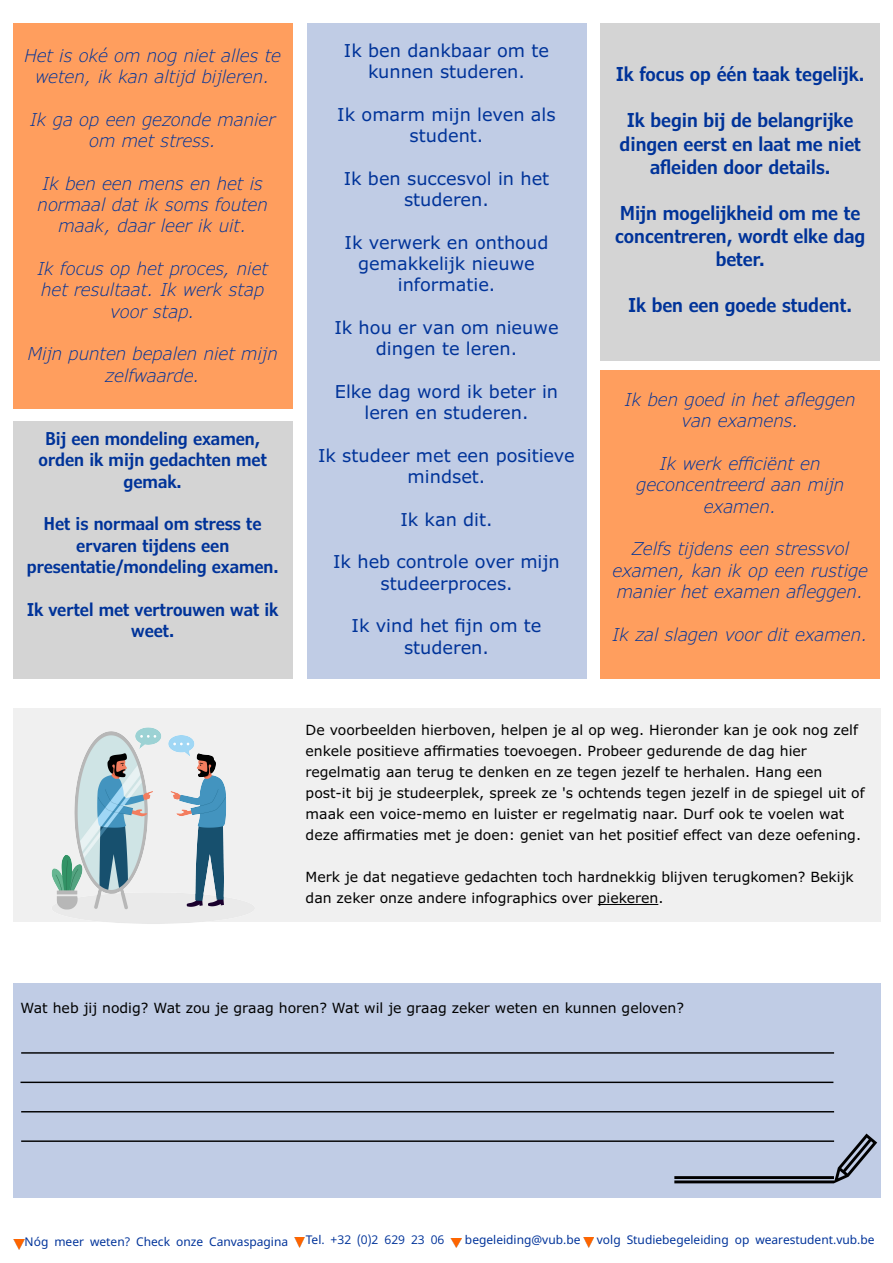
<style>
.page{position:relative;width:893px;height:1263px;background:#fff}
.page>*{position:absolute;margin:0;border:0;box-sizing:border-box;transform-origin:0 0}
.t1{font:600 condensed 19.2px/23.1px "Verdana Pro";color:#039;text-align:center}
.t2{font:italic 300 17.7px/21.3px "Verdana Pro";color:#039;text-align:center}
.t3{font:17.7px/21.3px "Verdana Pro";color:#039;text-align:center}
.t4{font:600 condensed 17.7px/21.3px "Verdana Pro";color:#039;text-align:center}
.t5{font:14.1px/21px "Verdana Pro";color:#000}
.t6{font:12px "Noto Sans Sinhala";color:#00339a}
</style>
<div class="page">
<div style="left:307px;top:23px;width:279px;height:656px;background:#c0cce5"></div>
<div style="left:13px;top:23px;width:280px;height:385px;background:#ff9e5e"></div>
<div style="left:600px;top:370px;width:280px;height:309px;background:#ff9e5e"></div>
<div style="left:13px;top:421px;width:280px;height:258px;background:#d4d4d4"></div>
<div style="left:600px;top:23px;width:280px;height:337px;background:#d4d4d4"></div>
<div style="left:13px;top:708px;width:867px;height:214px;background:#f0f0f0"></div>
<hr style="left:598px;top:904px;width:60px;height:1px;background:#000">
<div style="left:13px;top:983px;width:867px;height:214px;background:#c0cce5"></div>
<img style="left:51px;top:727px;width:175px;height:197px">
<img style="left:663px;top:1073px;width:218px;height:125px">
<hr style="left:21px;top:1052px;width:813px;height:2px;background:#000">
<hr style="left:21px;top:1111px;width:813px;height:1px;background:#000">
<hr style="left:21px;top:1081px;width:812px;height:2px;background:#000">
<hr style="left:21px;top:1140px;width:813px;height:2px;background:#000">
<svg style="left:14px;top:1240px;width:11px;height:9px"></svg>
<svg style="left:294px;top:1238px;width:11px;height:9px"></svg>
<svg style="left:450px;top:1238px;width:11px;height:9px"></svg>
<svg style="left:583px;top:1238px;width:11px;height:9px"></svg>
<p class="t2" style="left:24px;top:45px;width:258px">Het is oké om nog niet alles te weten, ik kan altijd bijleren.</p>
<p class="t2" style="left:30px;top:109px;width:247px">Ik ga op een gezonde manier om met stress.</p>
<p class="t2" style="left:38px;top:173px;width:232px">Ik ben een mens en het is normaal dat ik soms fouten maak, daar leer ik uit.</p>
<p class="t2" style="left:37px;top:258px;width:232px">Ik focus op het proces, niet het resultaat. Ik werk stap voor stap.</p>
<p class="t2" style="left:28px;top:344px;width:252px">Mijn punten bepalen niet mijn zelfwaarde.</p>
<p class="t4" style="left:39px;top:428px;width:230px">Bij een mondeling examen, orden ik mijn gedachten met gemak.</p>
<p class="t4" style="left:27px;top:513px;width:253px">Het is normaal om stress te ervaren tijdens een presentatie/mondeling examen.</p>
<p class="t4" style="left:27px;top:598px;width:253px">Ik vertel met vertrouwen wat ik weet.</p>
<p class="t3" style="left:344px;top:40px;width:207px">Ik ben dankbaar om te kunnen studeren.</p>
<p class="t3" style="left:337px;top:104px;width:220px">Ik omarm mijn leven als student.</p>
<p class="t3" style="left:344px;top:168px;width:207px">Ik ben succesvol in het studeren.</p>
<p class="t3" style="left:345px;top:232px;width:205px">Ik verwerk en onthoud gemakkelijk nieuwe informatie.</p>
<p class="t3" style="left:334px;top:317px;width:226px">Ik hou er van om nieuwe dingen te leren.</p>
<p class="t3" style="left:335px;top:381px;width:225px">Elke dag word ik beter in leren en studeren.</p>
<p class="t3" style="left:318px;top:445px;width:258px">Ik studeer met een positieve mindset.</p>
<p class="t3" style="left:400px;top:509px;width:94px">Ik kan dit.</p>
<p class="t3" style="left:333px;top:552px;width:228px">Ik heb controle over mijn studeerproces.</p>
<p class="t3" style="left:352px;top:616px;width:191px">Ik vind het fijn om te studeren.</p>
<h1 class="t1" style="left:616px;top:63px;width:250px">Ik focus op één taak tegelijk.</h1>
<h1 class="t1" style="left:620px;top:109px;width:243px">Ik begin bij de belangrijke dingen eerst en laat me niet afleiden door details.</h1>
<h1 class="t1" style="left:615px;top:201px;width:252px">Mijn mogelijkheid om me te concentreren, wordt elke dag beter.</h1>
<h1 class="t1" style="left:628px;top:294px;width:225px">Ik ben een goede student.</h1>
<p class="t2" style="left:625px;top:389px;width:232px">Ik ben goed in het afleggen van examens.</p>
<p class="t2" style="left:636px;top:453px;width:210px">Ik werk efficiënt en geconcentreerd aan mijn examen.</p>
<p class="t2" style="left:612px;top:538px;width:257px">Zelfs tijdens een stressvol examen, kan ik op een rustige manier het examen afleggen.</p>
<p class="t2" style="left:613px;top:624px;width:257px">Ik zal slagen voor dit examen.</p>
<p class="t5" style="left:306px;top:719px;width:561px">De voorbeelden hierboven, helpen je al op weg. Hieronder kan je ook nog zelf enkele positieve affirmaties toevoegen. Probeer gedurende de dag hier regelmatig aan terug te denken en ze tegen jezelf te herhalen. Hang een post-it bij je studeerplek, spreek ze 's ochtends tegen jezelf in de spiegel uit of maak een voice-memo en luister er regelmatig naar. Durf ook te voelen wat deze affirmaties met je doen: geniet van het positief effect van deze oefening.</p>
<p class="t5" style="left:306px;top:866px;width:550px">Merk je dat negatieve gedachten toch hardnekkig blijven terugkomen? Bekijk dan zeker onze andere infographics over piekeren.</p>
<p class="t5" style="left:21px;top:997px;width:665px">Wat heb jij nodig? Wat zou je graag horen? Wat wil je graag zeker weten en kunnen geloven?</p>
<p class="t6" style="left:25px;top:1234px;width:265px">Nóg meer weten? Check onze Canvaspagina</p>
<p class="t6" style="left:306px;top:1232px;width:140px">Tel. +32 (0)2 629 23 06</p>
<p class="t6" style="left:465px;top:1232px;width:117px">begeleiding@vub.be</p>
<p class="t6" style="left:597px;top:1232px;width:279px">volg Studiebegeleiding op wearestudent.vub.be</p>
</div>
